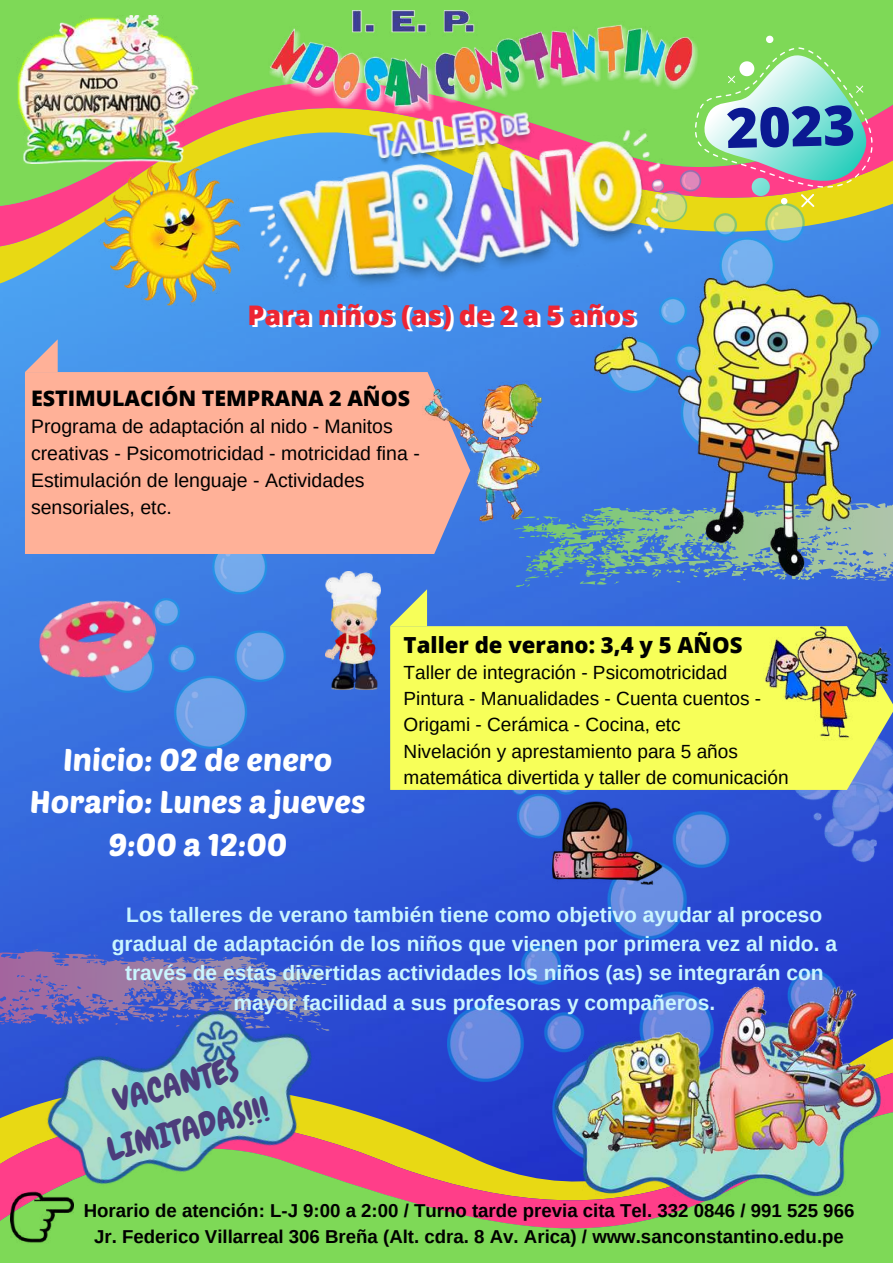
<style>
.page{position:relative;width:893px;height:1264px;background:#fff}
.page>*{position:absolute;margin:0;border:0;box-sizing:border-box;transform-origin:0 0}
.t1{font:800 55.2px "Open Sans";color:#0b1992}
.t2{font:32.85px/46px "Chewy";color:#4c3c7b;text-align:center}
.t3{font:31.05px/42.8px "Poetsen One";color:#fff;text-align:center}
.t4{font:800 27px "Open Sans";color:#fff}
.t5{font:800 22.2px "Open Sans";color:#000}
.t6{font:800 21.45px "Open Sans";color:#000}
.t7{font:700 21px/29.2px "Arimo";color:#caf6ff;text-align:center}
.t8{font:19.5px/27px "Arimo";color:#000}
.t9{font:19.05px/26.1px "Arimo";color:#000}
.t10{font:700 18.6px/25.7px "Arimo";color:#000;text-align:center}
</style>
<div class="page">
<img style="left:0;top:288px;width:892px;height:739px">
<svg style="left:0;top:217px;width:892px;height:45px;background:#c29f6f"></svg>
<svg style="left:0;top:0;width:892px;height:217px;background:#91c65b"></svg>
<svg style="left:0;top:936px;width:331px;height:91px;background:#5f64bf"></svg>
<svg style="left:0;top:1053px;width:892px;height:45px;background:#3047ca"></svg>
<svg style="left:0;top:1098px;width:892px;height:164px;background:#98b85d"></svg>
<img style="left:16px;top:15px;width:182px;height:149px">
<img style="left:677px;top:170px;width:203px;height:279px">
<svg style="left:680px;top:21px;width:212px;height:218px;background:#a2c78b"></svg>
<svg style="left:747px;top:174px;width:26px;height:26px"></svg>
<svg style="left:779px;top:197px;width:9px;height:9px"></svg>
<svg style="left:764px;top:34px;width:10px;height:11px"></svg>
<svg style="left:795px;top:188px;width:25px;height:25px"></svg>
<svg style="left:724px;top:58px;width:33px;height:28px"></svg>
<svg style="left:852px;top:82px;width:14px;height:14px"></svg>
<img style="left:268px;top:11px;width:430px;height:103px">
<img style="left:230px;top:64px;width:447px;height:246px">
<svg style="left:513px;top:486px;width:379px;height:101px;background:#4f85c8"></svg>
<img style="left:99px;top:161px;width:152px;height:148px">
<img style="left:837px;top:790px;width:55px;height:73px">
<img style="left:447px;top:790px;width:390px;height:372px">
<svg style="left:390px;top:589px;width:37px;height:37px"></svg>
<div style="left:390px;top:626px;width:502px;height:164px;background:#f7ff59"></div>
<img style="left:101px;top:553px;width:270px;height:195px">
<svg style="left:25px;top:339px;width:33px;height:33px"></svg>
<div style="left:25px;top:372px;width:445px;height:181px;background:#ffb198"></div>
<img style="left:416px;top:369px;width:134px;height:159px">
<img style="left:325px;top:571px;width:55px;height:118px">
<img style="left:763px;top:624px;width:129px;height:116px">
<img style="left:31px;top:587px;width:132px;height:100px">
<img style="left:552px;top:801px;width:110px;height:83px">
<img style="left:594px;top:278px;width:277px;height:297px">
<img style="left:550px;top:1015px;width:336px;height:189px">
<img style="left:579px;top:983px;width:296px;height:171px">
<img style="left:27px;top:983px;width:311px;height:220px">
<img style="left:11px;top:1185px;width:63px;height:63px">
<p class="t4" style="left:250px;top:298px;width:389px">Para niños (as) de 2 a 5 años</p>
<p class="t6" style="left:31px;top:383px;width:380px">ESTIMULACIÓN TEMPRANA 2 AÑOS</p>
<p class="t8" style="left:31px;top:413px;width:390px">Programa de adaptación al nido - Manitos creativas - Psicomotricidad - motricidad fina - Estimulación de lenguaje - Actividades sensoriales, etc.</p>
<h1 class="t1" style="left:725px;top:89px;width:131px;rotate:-1deg">2023</h1>
<h3 class="t3" style="left:30px;top:737px;width:337px">Inicio: 02 de enero<br>Horario: Lunes a jueves<br>9:00 a 12:00</h3>
<p class="t5" style="left:403px;top:629px;width:340px">Taller de verano: 3,4 y 5 AÑOS</p>
<p class="t9" style="left:403px;top:659px;width:386px">Taller de integración - Psicomotricidad Pintura - Manualidades - Cuenta cuentos - Origami - Cerámica - Cocina, etc<br>Nivelación y aprestamiento para 5 años matemática divertida y taller de comunicación</p>
<p class="t7" style="left:112px;top:900px;width:726px">Los talleres de verano también tiene como objetivo ayudar al proceso gradual de adaptación de los niños que vienen por primera vez al nido. a través de estas divertidas actividades los niños (as) se integrarán con mayor facilidad a sus profesoras y compañeros.</p>
<h2 class="t2" style="left:90px;top:1083px;width:168px;rotate:-15deg">VACANTES<br>LIMITADAS!!!</h2>
<p class="t10" style="left:84px;top:1197px;width:772px">Horario de atención: L-J 9:00 a 2:00 / Turno tarde previa cita Tel. 332 0846 / 991 525 966<br>Jr. Federico Villarreal 306 Breña (Alt. cdra. 8 Av. Arica) / www.sanconstantino.edu.pe</p>
</div>
